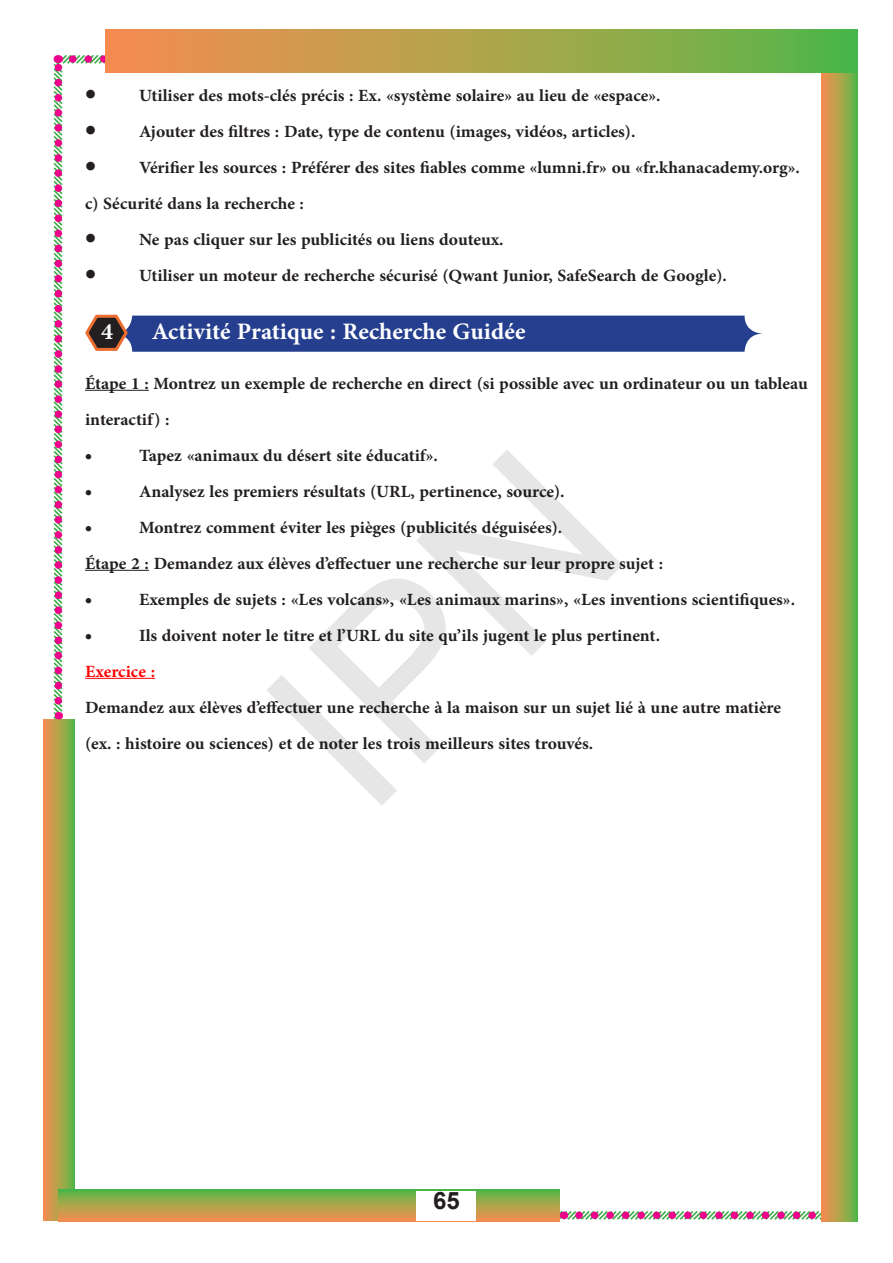
<style>
.page{position:relative;width:893px;height:1263px;background:#fff}
.page>*{position:absolute;margin:0;border:0;box-sizing:border-box;transform-origin:0 0}
.t1{font:700 33px "Adobe Arabic";color:#fff}
.t2{font:700 24px/36px "Adobe Arabic";color:#231f20}
.t3{font:700 24px "Arial";color:#231f20}
.s1{color:#f00}
</style>
<div class="page">
<div style="left:43px;top:719px;width:32px;height:501px;background:linear-gradient(to right,#fd8e4e,#61b648)"></div>
<div style="left:59px;top:1189px;width:501px;height:32px;background:linear-gradient(to bottom,#55b947,#f1914e)"></div>
<div style="left:417px;top:1191px;width:59px;height:30px;background:#fff"></div>
<svg style="left:579px;top:1211px;width:238px;height:8px"></svg>
<svg style="left:73px;top:55px;width:33px;height:8px"></svg>
<svg style="left:55px;top:55px;width:7px;height:646px;background:#bd7e98"></svg>
<div style="left:821px;top:29px;width:36px;height:1192px;background:linear-gradient(to right,#fe8d4f,#62b648)"></div>
<div style="left:106px;top:29px;width:751px;height:44px;background:linear-gradient(to right,#fc8e4e,#57b948)"></div>
<hr style="left:85px;top:390px;width:64px;height:1px;background:#231f20">
<hr style="left:85px;top:570px;width:64px;height:1px;background:#231f20">
<hr style="left:85px;top:678px;width:70px;height:1px;background:#f00">
<div style="left:114px;top:316px;width:649px;height:36px;background:#253f8e;border-radius:18px"></div>
<svg style="left:85px;top:314px;width:45px;height:38px"></svg>
<p class="t2" style="left:85px;top:75px;width:577px">• Utiliser des mots-clés précis : Ex. «système solaire» au lieu de «espace».</p>
<p class="t2" style="left:85px;top:111px;width:552px">• Ajouter des filtres : Date, type de contenu (images, vidéos, articles).</p>
<p class="t2" style="left:85px;top:147px;width:716px">• Vérifier les sources : Préférer des sites fiables comme «lumni.fr» ou «fr.khanacademy.org». c) Sécurité dans la recherche :</p>
<p class="t2" style="left:85px;top:219px;width:420px">• Ne pas cliquer sur les publicités ou liens douteux.</p>
<p class="t2" style="left:85px;top:255px;width:643px">• Utiliser un moteur de recherche sécurisé (Qwant Junior, SafeSearch de Google).</p>
<h1 class="t1" style="left:101px;top:308px;width:426px">4 Activité Pratique : Recherche Guidée</h1>
<p class="t2" style="left:85px;top:363px;width:724px">Étape 1 : Montrez un exemple de recherche en direct (si possible avec un ordinateur ou un tableau interactif) :</p>
<p class="t2" style="left:85px;top:435px;width:354px">• Tapez «animaux du désert site éducatif».</p>
<p class="t2" style="left:85px;top:471px;width:481px">• Analysez les premiers résultats (URL, pertinence, source).</p>
<p class="t2" style="left:85px;top:507px;width:580px">• Montrez comment éviter les pièges (publicités déguisées).<br>Étape 2 : Demandez aux élèves d’effectuer une recherche sur leur propre sujet :</p>
<p class="t2" style="left:85px;top:579px;width:712px">• Exemples de sujets : «Les volcans», «Les animaux marins», «Les inventions scientifiques».</p>
<p class="t2" style="left:85px;top:615px;width:577px">• Ils doivent noter le titre et l’URL du site qu’ils jugent le plus pertinent.<br><span class="s1">Exercice :</span></p>
<p class="t2" style="left:85px;top:687px;width:697px">Demandez aux élèves d’effectuer une recherche à la maison sur un sujet lié à une autre matière (ex. : histoire ou sciences) et de noter les trois meilleurs sites trouvés.</p>
<p class="t3" style="left:433px;top:1183px;width:28px">65</p>
</div>
